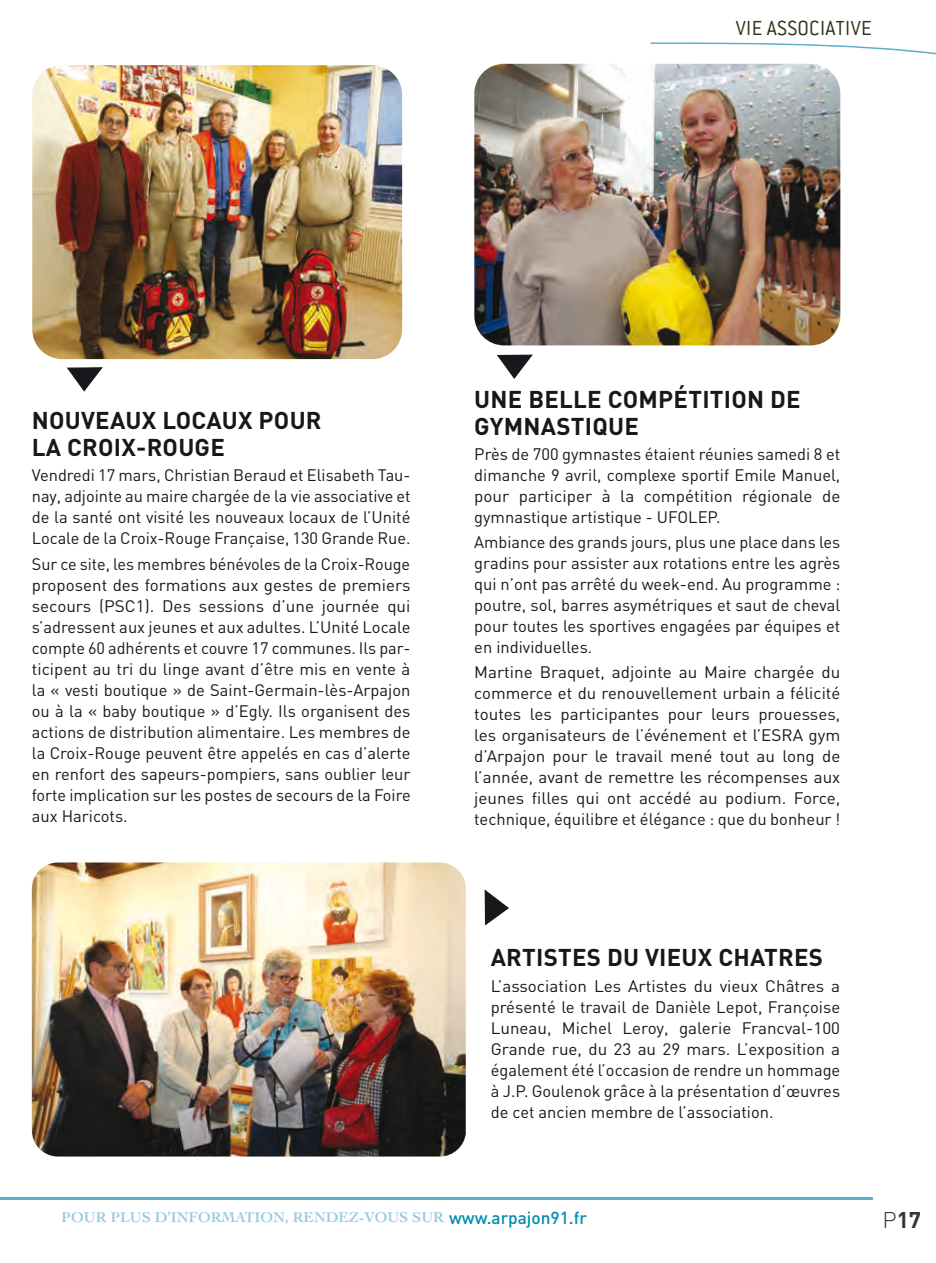
<style>
.page{position:relative;width:936px;height:1263px;background:#fff}
.page>*{position:absolute;margin:0;border:0;box-sizing:border-box;transform-origin:0 0}
.t1{font:700 24px/26.7px "DIN";letter-spacing:.01em;color:#1a171c}
.t2{font:300 22.5px "Conduit ITC";letter-spacing:.015em;color:#323018}
.t3{font:700 22.5px "DIN";color:#363330}
.t4{font:16.5px/21px "DIN";color:#1a171c;text-align:justify}
.t5{font:700 14.85px "Cochin LT";color:#5eafca}
.s1{font-family:"DIN";font-weight:500;font-size:17.25px;color:#008bb2}
.s2{font-weight:300}
</style>
<div class="page">
<svg style="left:650px;top:42px;width:285px;height:22px"></svg>
<hr style="left:0;top:1197px;width:872px;height:2px;background:#5eafca">
<img style="left:32px;top:862px;width:433px;height:294px">
<img style="left:474px;top:64px;width:366px;height:281px">
<img style="left:32px;top:65px;width:370px;height:294px">
<svg style="left:484px;top:889px;width:25px;height:37px"></svg>
<svg style="left:66px;top:367px;width:37px;height:25px"></svg>
<svg style="left:497px;top:354px;width:36px;height:25px"></svg>
<h2 class="t2" style="left:735px;top:16px;width:137px">VIE ASSOCIATIVE</h2>
<h1 class="t1" style="left:32px;top:406px;width:291px">NOUVEAUX LOCAUX POUR<br>LA CROIX-ROUGE</h1>
<p class="t4" style="left:32px;top:465px;width:380px">Vendredi 17 mars, Christian Beraud et Elisabeth Tau&shy;nay, adjointe au maire chargée de la vie associative et de la santé ont visité les nouveaux locaux de l’Unité Locale de la Croix-Rouge Française, 130 Grande Rue.</p>
<p class="t4" style="left:32px;top:553px;width:380px">Sur ce site, les membres bénévoles de la Croix-Rouge proposent des formations aux gestes de premiers secours (PSC1). Des sessions d’une journée qui s’adressent aux jeunes et aux adultes. L’Unité Locale compte 60 adhérents et couvre 17 communes. Ils par&shy;ticipent au tri du linge avant d’être mis en vente à la « vesti boutique » de Saint-Germain-lès-Arpajon ou à la « baby boutique » d’Egly. Ils organisent des actions de distribution alimentaire. Les membres de la Croix-Rouge peuvent être appelés en cas d’alerte en renfort des sapeurs-pompiers, sans oublier leur forte implication sur les postes de secours de la Foire aux Haricots.</p>
<h1 class="t1" style="left:474px;top:385px;width:328px">UNE BELLE COMPÉTITION DE<br>GYMNASTIQUE</h1>
<p class="t4" style="left:474px;top:443px;width:367px">Près de 700 gymnastes étaient réunies samedi 8 et dimanche 9 avril, complexe sportif Emile Manuel, pour participer à la compétition régionale de gymnastique artistique - UFOLEP.</p>
<p class="t4" style="left:474px;top:531px;width:367px">Ambiance des grands jours, plus une place dans les gradins pour assister aux rotations entre les agrès qui n’ont pas arrêté du week-end. Au programme : poutre, sol, barres asymétriques et saut de cheval pour toutes les sportives engagées par équipes et en individuelles.</p>
<p class="t4" style="left:474px;top:662px;width:367px">Martine Braquet, adjointe au Maire chargée du commerce et du renouvellement urbain a félicité toutes les participantes pour leurs prouesses, les organisateurs de l’événement et l’ESRA gym d’Arpajon pour le travail mené tout au long de l’année, avant de remettre les récompenses aux jeunes filles qui ont accédé au podium. Force, technique, équilibre et élégance : que du bonheur !</p>
<h1 class="t1" style="left:490px;top:943px;width:334px">ARTISTES DU VIEUX CHATRES</h1>
<p class="t4" style="left:490px;top:975px;width:351px">L’association Les Artistes du vieux Châtres a présenté le travail de Danièle Lepot, Françoise Luneau, Michel Leroy, galerie Francval-100<br>Grande rue, du 23 au 29 mars. L’exposition a également été l’occasion de rendre un hommage à J.P. Goulenok grâce à la présentation d’œuvres de cet ancien membre de l’association.</p>
<p class="t5" style="left:62px;top:1208px;width:527px">POUR PLUS D’INFORMATION, RENDEZ-VOUS SUR <span class="s1">www.arpajon91.fr</span></p>
<h2 class="t3" style="left:882px;top:1205px;width:40px"><span class="s2">P</span>17</h2>
</div>
